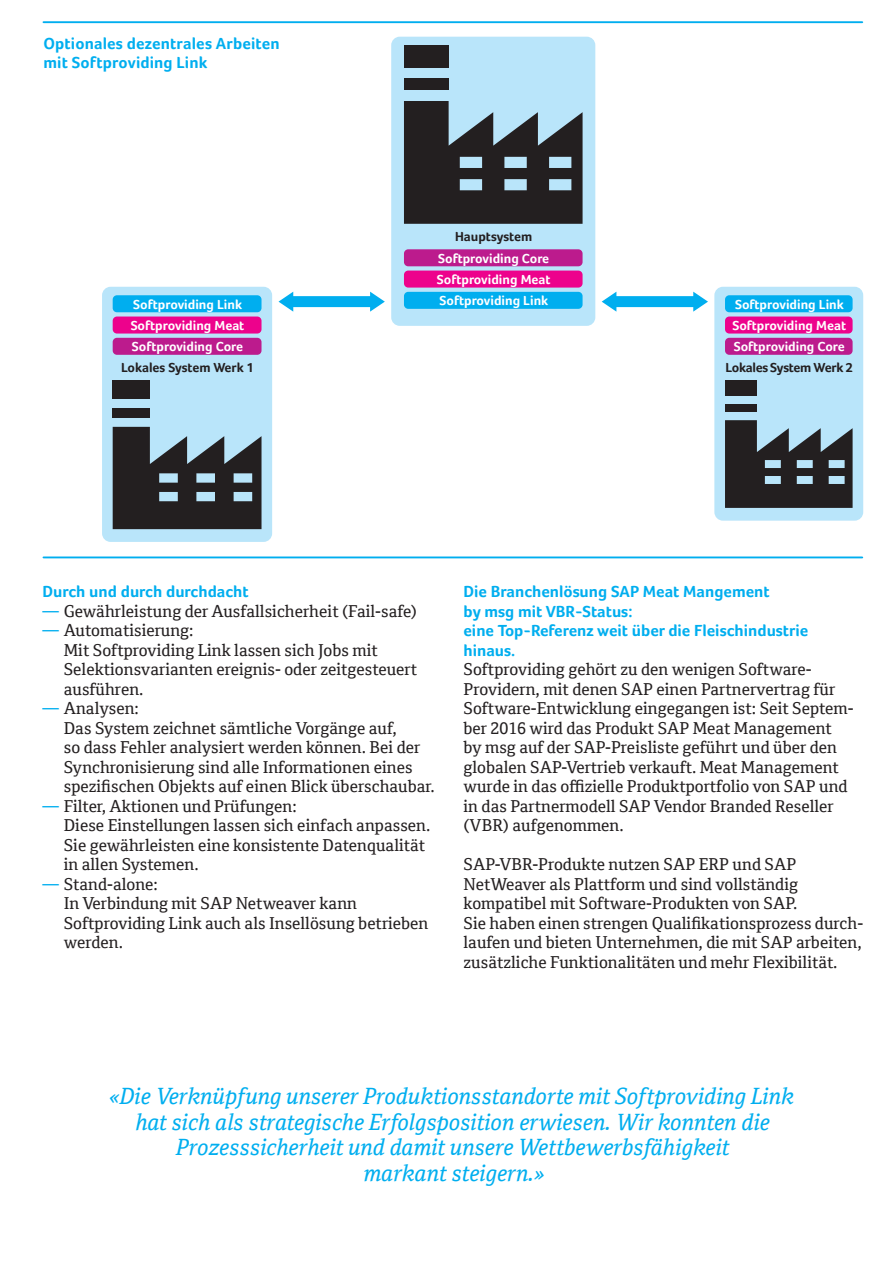
<style>
.page{position:relative;width:893px;height:1263px;background:#fff}
.page>*{position:absolute;margin:0;border:0;box-sizing:border-box;transform-origin:0 0}
.t1{font:italic 22.5px "Cordale";color:#00aeef}
.t2{font:16.5px/19.5px "Cordale";color:#231f20}
.t3{font:700 16.5px/19.5px "Foco Corp";color:#00aeef}
.t4{font:700 13.5px "Foco Corp";color:#fff}
.t5{font:700 13.5px "Foco Corp";letter-spacing:-.01em;color:#231f20}
.s1{color:#00aeef}
</style>
<div class="page">
<hr style="left:43px;top:21px;width:819px;height:2px;background:#00aeef">
<hr style="left:43px;top:556px;width:819px;height:2px;background:#00aeef">
<div style="left:391px;top:37px;width:204px;height:289px;background:#b9e5fa;border-radius:9px"></div>
<div style="left:404px;top:271px;width:179px;height:17px;background:#ed028c;border-radius:4px"></div>
<div style="left:404px;top:79px;width:45px;height:11px;background:#231f20"></div>
<div style="left:404px;top:45px;width:45px;height:23px;background:#231f20"></div>
<svg style="left:404px;top:101px;width:179px;height:123px"></svg>
<div style="left:404px;top:249px;width:179px;height:17px;background:#bc1b8d;border-radius:4px"></div>
<div style="left:404px;top:292px;width:179px;height:17px;background:#00aeef;border-radius:4px"></div>
<div style="left:102px;top:287px;width:170px;height:255px;background:#b9e5fa;border-radius:9px"></div>
<div style="left:113px;top:316px;width:148px;height:18px;background:#ed028c;border-radius:4px"></div>
<div style="left:113px;top:408px;width:37px;height:9px;background:#231f20"></div>
<div style="left:113px;top:380px;width:37px;height:19px;background:#231f20"></div>
<svg style="left:113px;top:427px;width:148px;height:102px"></svg>
<div style="left:113px;top:338px;width:148px;height:17px;background:#bc1b8d;border-radius:4px"></div>
<div style="left:113px;top:295px;width:148px;height:17px;background:#00aeef;border-radius:4px"></div>
<div style="left:714px;top:287px;width:149px;height:234px;background:#b9e5fa;border-radius:9px"></div>
<div style="left:725px;top:316px;width:128px;height:18px;background:#ed028c;border-radius:4px"></div>
<div style="left:725px;top:404px;width:32px;height:8px;background:#231f20"></div>
<div style="left:725px;top:380px;width:32px;height:16px;background:#231f20"></div>
<svg style="left:725px;top:420px;width:128px;height:88px"></svg>
<div style="left:725px;top:338px;width:128px;height:17px;background:#bc1b8d;border-radius:4px"></div>
<div style="left:725px;top:295px;width:128px;height:17px;background:#00aeef;border-radius:4px"></div>
<svg style="left:602px;top:292px;width:106px;height:20px"></svg>
<svg style="left:279px;top:292px;width:106px;height:20px"></svg>
<p class="t3" style="left:43px;top:33px;width:238px">Optionales dezentrales Arbeiten</p>
<p class="t3" style="left:43px;top:53px;width:165px">mit Softproviding Link</p>
<p class="t5" style="left:455px;top:229px;width:79px">Hauptsystem</p>
<p class="t4" style="left:133px;top:296px;width:110px">Softproviding Link</p>
<p class="t4" style="left:438px;top:250px;width:113px">Softproviding Core</p>
<p class="t4" style="left:439px;top:293px;width:110px">Softproviding Link</p>
<p class="t4" style="left:437px;top:271px;width:115px">Softproviding Meat</p>
<p class="t4" style="left:735px;top:296px;width:110px">Softproviding Link</p>
<p class="t4" style="left:131px;top:317px;width:115px">Softproviding Meat</p>
<p class="t4" style="left:132px;top:339px;width:113px">Softproviding Core</p>
<p class="t4" style="left:732px;top:317px;width:115px">Softproviding Meat</p>
<p class="t4" style="left:734px;top:339px;width:113px">Softproviding Core</p>
<p class="t5" style="left:121px;top:360px;width:134px">Lokales System Werk 1</p>
<p class="t5" style="left:725px;top:360px;width:129px">Lokales System Werk 2</p>
<p class="t3" style="left:43px;top:582px;width:208px">Durch und durch durchdacht</p>
<p class="t2" style="left:43px;top:601px;width:376px"><span class="s1">—</span> Gewährleistung der Ausfallsicherheit (Fail-safe)</p>
<p class="t2" style="left:43px;top:621px;width:153px"><span class="s1">—</span> Automatisierung:</p>
<p class="t2" style="left:64px;top:640px;width:316px">Mit Softproviding Link lassen sich Jobs mit</p>
<p class="t2" style="left:64px;top:660px;width:355px">Selektionsvarianten ereignis- oder zeitgesteuert ausführen.</p>
<p class="t2" style="left:43px;top:699px;width:98px"><span class="s1">—</span> Analysen:</p>
<p class="t2" style="left:64px;top:718px;width:334px">Das System zeichnet sämtliche Vorgänge auf,</p>
<p class="t2" style="left:64px;top:738px;width:358px">so dass Fehler analysiert werden können. Bei der</p>
<p class="t2" style="left:64px;top:757px;width:350px">Synchronisierung sind alle Informationen eines</p>
<p class="t2" style="left:64px;top:777px;width:372px">spezifischen Objekts auf einen Blick überschaubar.</p>
<p class="t2" style="left:43px;top:796px;width:256px"><span class="s1">—</span> Filter, Aktionen und Prüfungen:</p>
<p class="t2" style="left:64px;top:816px;width:368px">Diese Einstellungen lassen sich einfach anpassen.</p>
<p class="t2" style="left:64px;top:835px;width:363px">Sie gewährleisten eine konsistente Datenqualität in allen Systemen.</p>
<p class="t2" style="left:43px;top:874px;width:117px"><span class="s1">—</span> Stand-alone:</p>
<p class="t2" style="left:64px;top:894px;width:295px">In Verbindung mit SAP Netweaver kann</p>
<p class="t2" style="left:64px;top:913px;width:366px">Softproviding Link auch als Insellösung betrieben werden.</p>
<p class="t3" style="left:463px;top:582px;width:308px">Die Branchenlösung SAP Meat Mangement by msg mit VBR-Status:</p>
<p class="t3" style="left:463px;top:621px;width:346px">eine Top-Referenz weit über die Fleischindustrie</p>
<p class="t3" style="left:463px;top:640px;width:53px">hinaus.</p>
<p class="t2" style="left:463px;top:660px;width:350px">Softproviding gehört zu den wenigen Software-</p>
<p class="t2" style="left:463px;top:679px;width:392px">Providern, mit denen SAP einen Partnervertrag für Software-Entwicklung eingegangen ist: Seit Septem&shy;ber 2016 wird das Produkt SAP Meat Management by msg auf der SAP-Preisliste geführt und über den globalen SAP-Vertrieb verkauft. Meat Management wurde in das offizielle Produktportfolio von SAP und in das Partnermodell SAP Vendor Branded Reseller (VBR) aufgenommen.</p>
<p class="t2" style="left:463px;top:855px;width:336px;text-align:justify">SAP-VBR-Produkte nutzen SAP ERP und SAP NetWeaver als Plattform und sind vollständig kompatibel mit Software-Produkten von SAP.</p>
<p class="t2" style="left:463px;top:913px;width:401px">Sie haben einen strengen Qualifikationsprozess durch&shy;laufen und bieten Unternehmen, die mit SAP arbeiten,</p>
<p class="t2" style="left:463px;top:952px;width:376px">zusätzliche Funktionalitäten und mehr Flexibilität.</p>
<p class="t1" style="left:109px;top:1083px;width:686px">«Die Verknüpfung unserer Produktionsstandorte mit Softproviding Link</p>
<p class="t1" style="left:135px;top:1108px;width:636px">hat sich als strategische Erfolgsposition erwiesen. Wir konnten die</p>
<p class="t1" style="left:176px;top:1134px;width:555px">Prozesssicherheit und damit unsere Wettbewerbsfähigkeit</p>
<p class="t1" style="left:364px;top:1159px;width:182px">markant steigern.»</p>
</div>
